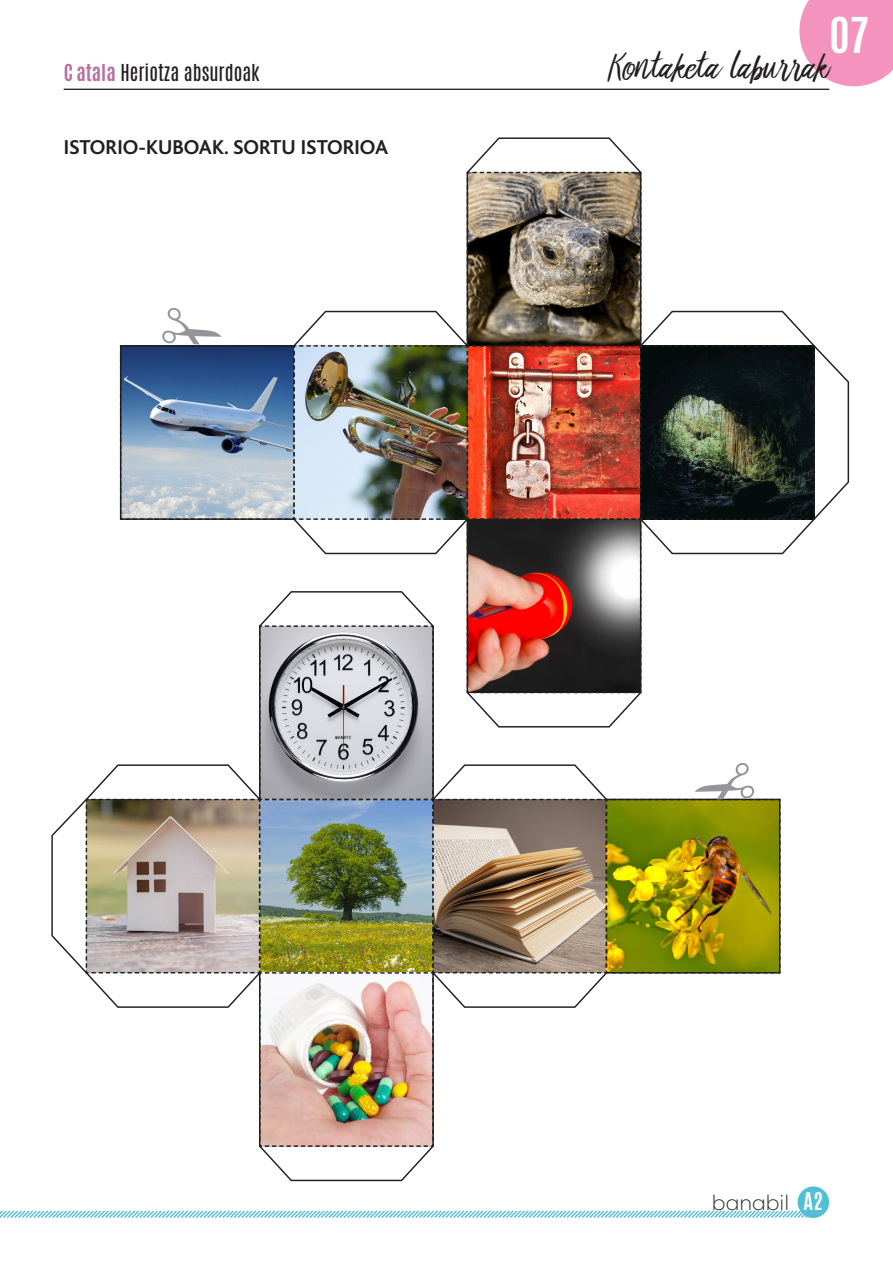
<style>
.page{position:relative;width:893px;height:1263px;background:#fff}
.page>*{position:absolute;margin:0;border:0;box-sizing:border-box;transform-origin:0 0}
.t1{font:700 41.25px "Antonio";color:#fff}
.t2{font:39px "Bringshoot";letter-spacing:.01em;color:#231f20}
.t3{font:300 21.15px "Filson Pro";color:#231f20}
.Enuntziatua_titu_mai{font:700 21px "Bliss";color:#231f20}
.Goiburu_atalatitu{font:19.5px "Antonio";color:#231f20}
.s1{font-weight:700;color:#b9719f}
.s2{font-family:"Antonio";font-weight:700;font-size:20.4px;color:#fff}
</style>
<div class="page">
<svg style="left:799px;top:0;width:94px;height:86px"></svg>
<svg style="left:0;top:1209px;width:821px;height:9px"></svg>
<div style="left:798px;top:1186px;width:31px;height:32px;background:#53bfd7;border-radius:50%"></div>
<hr style="left:64px;top:89px;width:765px;height:1px;background:#231f20">
<img style="left:85px;top:171px;width:730px;height:976px">
<p class="Goiburu_atalatitu" style="left:64px;top:58px;width:197px"><span class="s1">C atala</span> Heriotza absurdoak</p>
<p class="Enuntziatua_titu_mai" style="left:64px;top:136px;width:326px">ISTORIO-KUBOAK. SORTU ISTORIOA</p>
<h1 class="t1" style="left:829px;top:4px;width:41px">07</h1>
<h2 class="t2" style="left:610px;top:44px;width:221px">Kontaketa laburrak</h2>
<p class="t3" style="left:712px;top:1189px;width:112px">banabil <span class="s2">A2</span></p>
</div>
